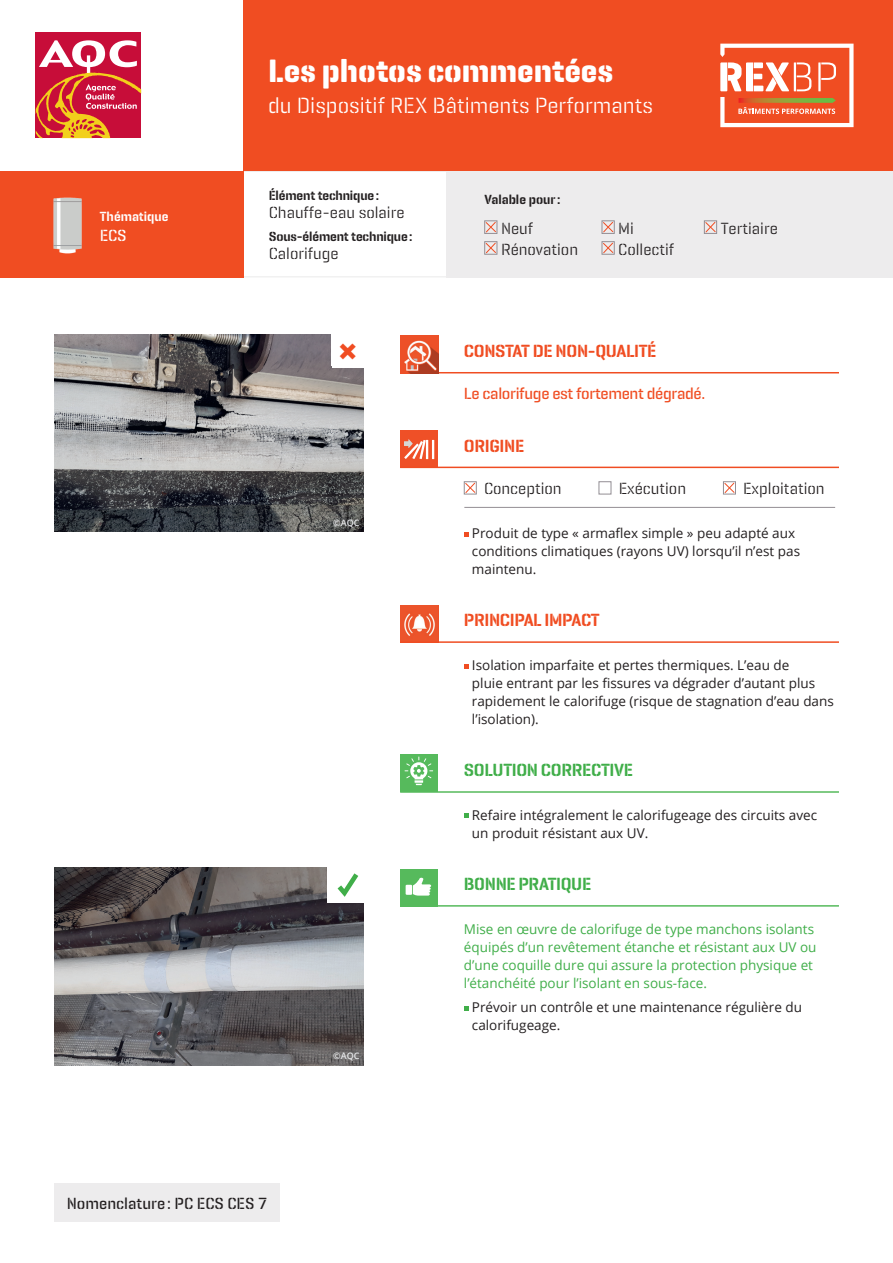
<style>
.page{position:relative;width:893px;height:1263px;background:#fff}
.page>*{position:absolute;margin:0;border:0;box-sizing:border-box;transform-origin:0 0}
.t1{font:800 35.7px "Open Sans";color:#f04d22}
.t2{font:700 33px "Geogrotesque Stencil C";color:#fff}
.t3{font:22.5px "Geogrotesque Stencil C";color:#fff}
.t4{font:600 18px "Geogrotesque Stencil B";letter-spacing:-.02em;color:#f04d22}
.t5{font:600 18px "Geogrotesque Stencil B";letter-spacing:-.02em;color:#40ae49}
.t6{font:16.5px/20.9px "Geogrotesque Stencil C";color:#231f20}
.t7{font:500 16.5px "Geogrotesque Stencil B";letter-spacing:-.02em;color:#f04d22}
.t8{font:500 16.5px "Geogrotesque Stencil C";color:#231f20}
.t9{font:500 16.5px "Geogrotesque Stencil C";color:#fff}
.t10{font:13.5px/18px "Open Sans";color:#231f20}
.t11{font:13.5px/18px "Open Sans";color:#40ae49}
.t12{font:600 13.5px "Geogrotesque Stencil C";letter-spacing:-.01em;color:#231f20}
.t13{font:600 13.5px "Geogrotesque Stencil C";color:#fff}
.t14{font:600 9px "Open Sans";color:#e6e7e9}
</style>
<div class="page">
<img style="left:54px;top:334px;width:310px;height:197px">
<div style="left:332px;top:336px;width:32px;height:31px;background:#fff"></div>
<div style="left:332px;top:334px;width:32px;height:32px;background:#fff"></div>
<div style="left:446px;top:171px;width:447px;height:106px;background:#edeced"></div>
<div style="left:242px;top:171px;width:206px;height:106px;border:1px solid #edeced"></div>
<div style="left:0;top:171px;width:243px;height:106px;background:#f04d22"></div>
<div style="left:484px;top:220px;width:13px;height:14px;border:1px solid #938e94"></div>
<svg style="left:485px;top:221px;width:12px;height:12px"></svg>
<div style="left:484px;top:241px;width:13px;height:14px;border:1px solid #938e94"></div>
<svg style="left:485px;top:242px;width:12px;height:12px"></svg>
<div style="left:602px;top:220px;width:13px;height:14px;border:1px solid #938e94"></div>
<svg style="left:602px;top:221px;width:12px;height:12px"></svg>
<div style="left:602px;top:241px;width:13px;height:14px;border:1px solid #938e94"></div>
<svg style="left:602px;top:242px;width:12px;height:12px"></svg>
<div style="left:704px;top:220px;width:13px;height:14px;border:1px solid #938e94"></div>
<svg style="left:705px;top:221px;width:11px;height:12px"></svg>
<div style="left:243px;top:0;width:650px;height:171px;background:#f04d22"></div>
<svg style="left:720px;top:44px;width:133px;height:83px"></svg>
<div style="left:36px;top:33px;width:105px;height:105px;background:#c70d39"></div>
<svg style="left:36px;top:40px;width:105px;height:98px"></svg>
<div style="left:54px;top:1183px;width:226px;height:39px;background:#edeced"></div>
<img style="left:53px;top:197px;width:29px;height:57px">
<div style="left:464px;top:481px;width:13px;height:13px;border:1px solid #938e94"></div>
<svg style="left:465px;top:482px;width:11px;height:12px"></svg>
<div style="left:599px;top:481px;width:12px;height:13px;border:1px solid #938e94"></div>
<div style="left:723px;top:481px;width:13px;height:13px;border:1px solid #938e94"></div>
<svg style="left:724px;top:482px;width:11px;height:12px"></svg>
<svg style="left:464px;top:532px;width:4px;height:4px"></svg>
<svg style="left:464px;top:664px;width:4px;height:4px"></svg>
<svg style="left:464px;top:814px;width:4px;height:4px"></svg>
<svg style="left:464px;top:1006px;width:4px;height:4px"></svg>
<hr style="left:400px;top:372px;width:439px;height:1px;background:#f04d22">
<img style="left:400px;top:335px;width:38px;height:38px">
<div style="left:400px;top:430px;width:38px;height:37px;background:#ef5027"></div>
<svg style="left:404px;top:439px;width:30px;height:20px"></svg>
<hr style="left:400px;top:467px;width:439px;height:1px;background:#f04d22">
<hr style="left:464px;top:507px;width:371px;height:1px;background:#938e94">
<img style="left:400px;top:605px;width:38px;height:36px">
<hr style="left:400px;top:641px;width:439px;height:2px;background:#f04d22">
<div style="left:400px;top:754px;width:38px;height:37px;background:#56ba5c"></div>
<svg style="left:405px;top:756px;width:28px;height:29px"></svg>
<hr style="left:400px;top:791px;width:439px;height:2px;background:#56ba5c">
<div style="left:400px;top:869px;width:38px;height:37px;background:#56ba5c"></div>
<svg style="left:413px;top:877px;width:18px;height:18px"></svg>
<div style="left:406px;top:885px;width:6px;height:10px;background:#fff"></div>
<hr style="left:400px;top:905px;width:439px;height:2px;background:#56ba5c">
<img style="left:54px;top:867px;width:310px;height:198px">
<div style="left:327px;top:867px;width:37px;height:35px;background:#fff"></div>
<svg style="left:337px;top:873px;width:22px;height:24px"></svg>
<p class="t13" style="left:100px;top:208px;width:70px">Thématique</p>
<p class="t9" style="left:100px;top:225px;width:28px">ECS</p>
<h2 class="t2" style="left:268px;top:50px;width:347px">Les photos commentées</h2>
<h3 class="t3" style="left:268px;top:92px;width:386px">du Dispositif REX Bâtiments Performants</h3>
<p class="t12" style="left:269px;top:187px;width:112px">Élément technique:</p>
<p class="t6" style="left:269px;top:202px;width:137px">Chauffe-eau solaire</p>
<p class="t12" style="left:269px;top:228px;width:145px">Sous-élément technique:</p>
<p class="t6" style="left:269px;top:243px;width:71px">Calorifuge</p>
<h1 class="t1" style="left:338px;top:323px;width:22px">×</h1>
<p class="t14" style="left:333px;top:516px;width:28px">©AQC</p>
<p class="t14" style="left:333px;top:1050px;width:28px">©AQC</p>
<p class="t12" style="left:484px;top:191px;width:78px">Valable pour:</p>
<p class="t6" style="left:501px;top:218px;width:79px">Neuf<br>Rénovation</p>
<p class="t6" style="left:618px;top:218px;width:57px">Mi<br>Collectif</p>
<p class="t6" style="left:721px;top:218px;width:59px">Tertiaire</p>
<h3 class="t4" style="left:464px;top:339px;width:194px">CONSTAT DE NON-QUALITÉ</h3>
<p class="t7" style="left:464px;top:383px;width:243px">Le calorifuge est fortement dégradé.</p>
<h3 class="t4" style="left:464px;top:434px;width:62px">ORIGINE</h3>
<p class="t6" style="left:484px;top:478px;width:79px">Conception</p>
<p class="t6" style="left:619px;top:478px;width:69px">Exécution</p>
<p class="t6" style="left:743px;top:478px;width:83px">Exploitation</p>
<p class="t10" style="left:472px;top:524px;width:330px">Produit de type « armaflex simple » peu adapté aux conditions climatiques (rayons UV) lorsqu’il n’est pas maintenu.</p>
<h3 class="t4" style="left:464px;top:609px;width:137px">PRINCIPAL IMPACT</h3>
<p class="t10" style="left:472px;top:655px;width:363px">Isolation imparfaite et pertes thermiques. L’eau de<br>pluie entrant par les fissures va dégrader d’autant plus rapidement le calorifuge (risque de stagnation d’eau dans l’isolation).</p>
<h3 class="t5" style="left:464px;top:759px;width:170px">SOLUTION CORRECTIVE</h3>
<p class="t10" style="left:472px;top:805px;width:347px">Refaire intégralement le calorifugeage des circuits avec un produit résistant aux UV.</p>
<h3 class="t5" style="left:464px;top:873px;width:129px">BONNE PRATIQUE</h3>
<p class="t11" style="left:464px;top:919px;width:354px">Mise en œuvre de calorifuge de type manchons isolants équipés d’un revêtement étanche et résistant aux UV ou d’une coquille dure qui assure la protection physique et l’étanchéité pour l’isolant en sous-face.</p>
<p class="t10" style="left:472px;top:998px;width:331px">Prévoir un contrôle et une maintenance régulière du calorifugeage.</p>
<p class="t8" style="left:67px;top:1193px;width:202px">Nomenclature : PC ECS CES 7</p>
</div>
